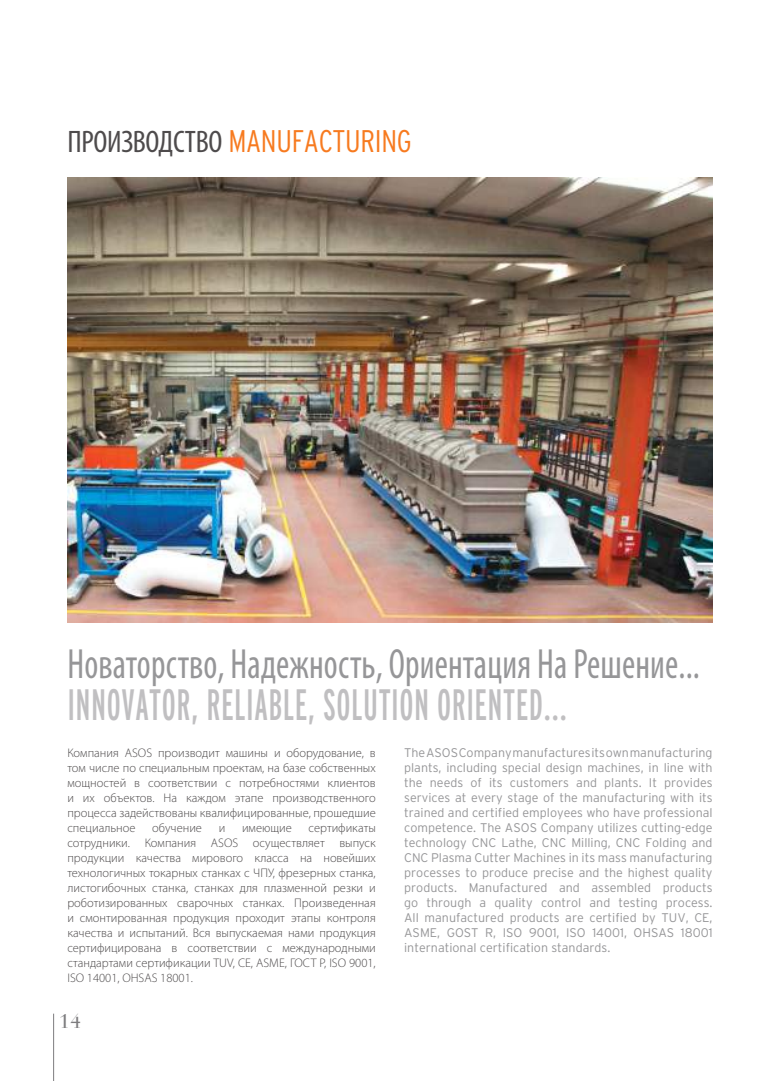
<style>
.page{position:relative;width:780px;height:1081px;background:#fff}
.page>*{position:absolute;margin:0;border:0;box-sizing:border-box;transform-origin:0 0}
.t1{font:43.88px "Interstate Regular Compressed TR";letter-spacing:.015em;color:#c0bfc1;scale:.85 1}
.t2{font:condensed 42.38px "Myriad Pro";letter-spacing:.005em;color:#969698;scale:.85 1}
.t3{font:31.25px "Interstate Light Condensed TR";letter-spacing:-.01em;color:#f77a1f}
.t4{font:20px "Bauer Bodoni Std";color:#7d7c7e}
.t5{font:300 12.5px/15px "Myriad Pro";color:#4e4b4c;text-align:justify}
.t6{font:12.5px/15px "Interstate Light TR";color:#969698;text-align:justify}
.s1{font-family:"Myriad Pro";font-stretch:condensed;color:#4e4b4c}
</style>
<div class="page">
<hr style="left:53px;top:1013px;width:1px;height:68px;background:#7d7c7e">
<img style="left:67px;top:177px;width:645px;height:446px">
<h3 class="t3" style="left:67px;top:124px;width:346px"><span class="s1">ПРОИЗВОДСТВО</span> MANUFACTURING</h3>
<h2 class="t2" style="left:67px;top:638px;width:745px">Новаторство, Надежность, Ориентация На Решение...</h2>
<h1 class="t1" style="left:67px;top:680px;width:589px">INNOVATOR, RELIABLE, SOLUTION ORIENTED...</h1>
<p class="t5" style="left:67px;top:745px;width:310px">Компания ASOS производит машины и оборудование, в том числе по специальным проектам, на базе собственных мощностей в соответствии с потребностями клиентов и их объектов. На каждом этапе производственного процесса задействованы квалифицированные, прошедшие специальное</p>
<p class="t6" style="left:404px;top:745px;width:310px">The ASOS Company manufactures its own manufacturing plants, including special design machines, in line with the needs of its customers and plants. It provides services at every stage of the manufacturing with its trained and certified employees who have professional competence. The ASOS Company utilizes cutting-edge technology CNC Lathe, CNC Milling, CNC Folding and CNC Plasma Cutter Machines in its mass manufacturing processes to produce precise and the highest quality products. Manufactured and assembled products go through a quality control and testing process.<br>All manufactured products are certified by TUV, CE, ASME, GOST R, ISO 9001, ISO 14001, OHSAS 18001 international certification standards.</p>
<p class="t5" style="left:152px;top:820px;width:51px">обучение</p>
<p class="t5" style="left:219px;top:820px;width:8px">и</p>
<p class="t5" style="left:242px;top:820px;width:51px">имеющие</p>
<p class="t5" style="left:67px;top:820px;width:310px;text-indent:241px">сертификаты сотрудники. Компания ASOS осуществляет выпуск продукции качества мирового класса на новейших технологичных токарных станках с ЧПУ, фрезерных станка, листогибочных станка, станках для плазменной резки и роботизированных сварочных станках. Произведенная и смонтированная продукция проходит этапы контроля качества и испытаний. Вся выпускаемая нами продукция сертифицирована в соответствии с международными стандартами сертификации TUV, CE, ASME, ГОСТ Р, ISO 9001, ISO 14001, OHSAS 18001.</p>
<h3 class="t4" style="left:59px;top:1009px;width:24px">14</h3>
</div>
